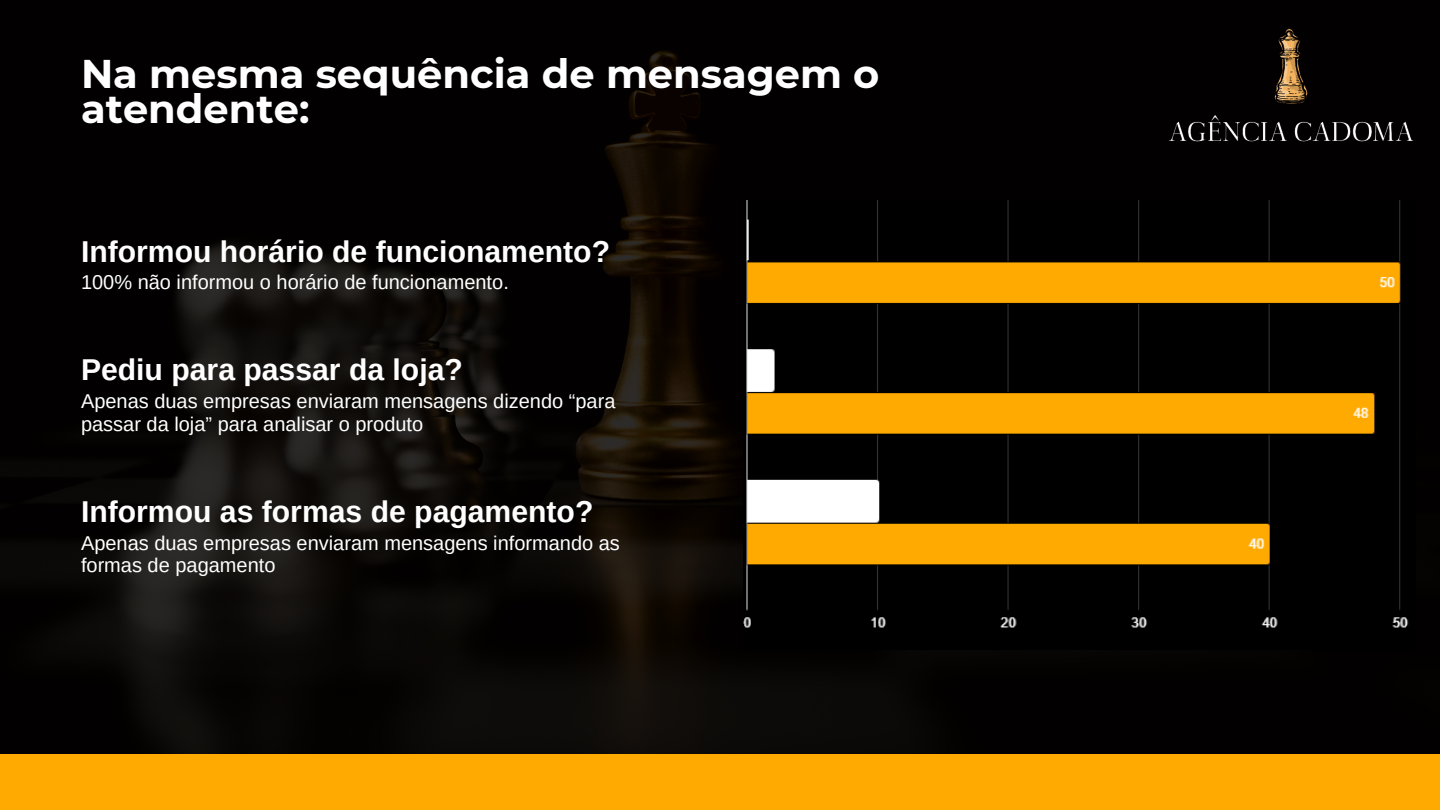
<style>
.page{position:relative;width:1440px;height:810px;background:#fff}
.page>*{position:absolute;margin:0;border:0;box-sizing:border-box;transform-origin:0 0}
.t1{font:700 40px/35.2px "Montserrat";color:#fff}
.t2{font:700 30.2px "Arimo";color:#fff}
.t3{font:20px/22.5px "Arimo";color:#fff}
</style>
<div class="page">
<img style="left:0;top:0;width:1440px;height:755px">
<div style="left:0;top:755px;width:1440px;height:55px;background:#fa0"></div>
<img style="left:1165px;top:22px;width:250px;height:126px">
<img style="left:743px;top:201px;width:672px;height:448px">
<p class="t1" style="left:81px;top:56px;width:800px">Na mesma sequência de mensagem o atendente:</p>
<p class="t2" style="left:81px;top:235px;width:531px">Informou horário de funcionamento?</p>
<p class="t3" style="left:81px;top:271px;width:429px">100% não informou o horário de funcionamento.</p>
<p class="t2" style="left:81px;top:353px;width:383px">Pediu para passar da loja?</p>
<p class="t3" style="left:81px;top:390px;width:536px">Apenas duas empresas enviaram mensagens dizendo “para passar da loja” para analisar o produto</p>
<p class="t2" style="left:81px;top:495px;width:514px">Informou as formas de pagamento?</p>
<p class="t3" style="left:81px;top:532px;width:540px">Apenas duas empresas enviaram mensagens informando as formas de pagamento</p>
</div>
